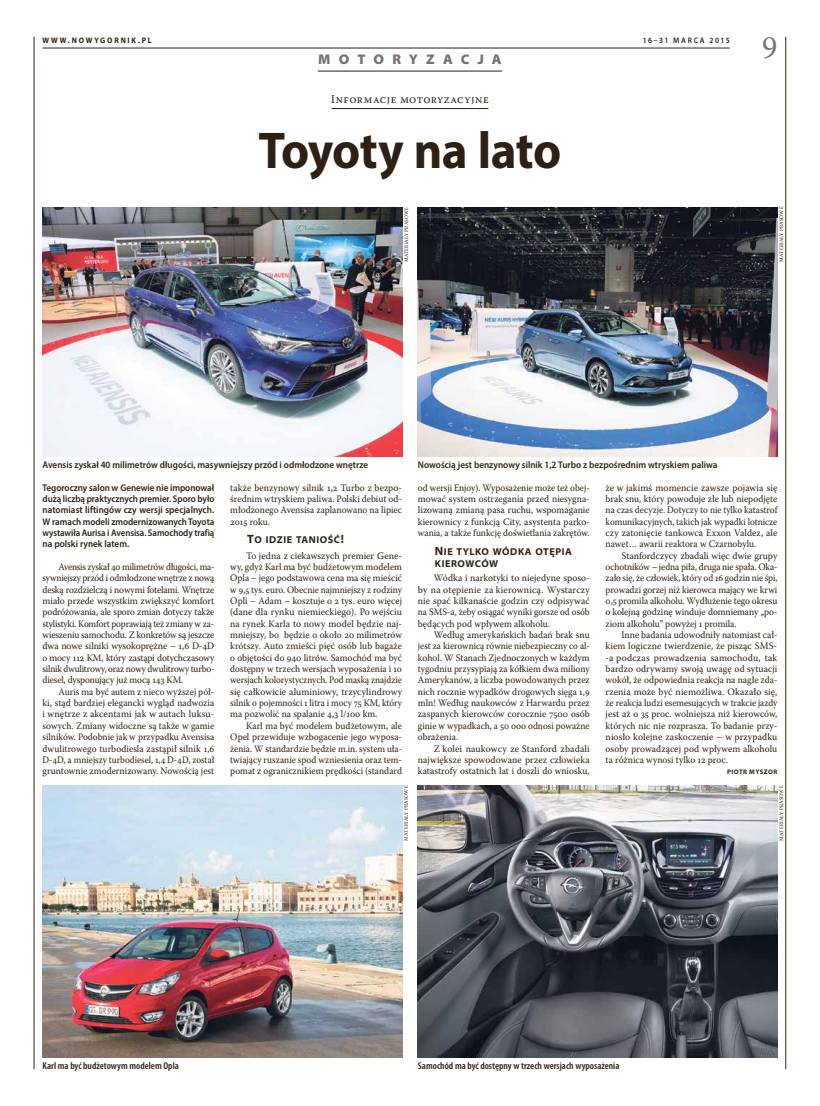
<style>
.page{position:relative;width:820px;height:1106px;background:#fff}
.page>*{position:absolute;margin:0;border:0;box-sizing:border-box;transform-origin:0 0}
.t1{font:700 52px "Myriad Pro";letter-spacing:-.015em;color:#2e2113;scale:.94 1}
.t2{font:32px "Warnock Pro";color:#787370;scale:.94 1}
.t3{font:900 semi-expanded 14px "Myriad Pro";letter-spacing:.615em;color:#787370;scale:.94 1}
.t4{font:12px "Warnock Pro";letter-spacing:.05em;color:#2e2113;scale:.94 1}
.t5{font:10px/12.3px "Myriad Pro Bold Semi Ext SC830";letter-spacing:.06em;color:#2e2113;scale:.94 1}
.t6{font:9.9px/11.3px "Warnock Pro";color:#2e2113;text-align:justify;scale:.94 1}
.t7{font:9.9px/11.3px "Warnock Pro";color:#2e2113;text-align:justify;scale:.96 1}
.t8{font:9.9px/11.3px "Warnock Pro";color:#2e2113;text-align:justify;scale:.92 1}
.t9{font:9.9px/11.3px "Warnock Pro";color:#2e2113;text-align:justify}
.t10{font:600 condensed 9.9px "Myriad Pro";color:#2e2113;scale:1.04 1}
.t11{font:600 9.7px/11.3px "Myriad Pro";color:#2e2113;text-align:justify;scale:.93 1}
.t12{font:600 9.7px "Myriad Pro";color:#2e2113;scale:.94 1}
.t13{font:700 8px "Myriad Pro";letter-spacing:.235em;color:#2e2113;scale:.94 1}
.t14{font:600 8px "Myriad Pro";letter-spacing:.205em;color:#2e2113;scale:.94 1}
.t15{font:700 semi-expanded 6.6px "Myriad Pro";letter-spacing:.07em;color:#2e2113;scale:.94 1}
.t16{font:5.3px "Warnock Pro";letter-spacing:.025em;color:#2e2113;scale:.94 1}
.s1{font-size:12px}
</style>
<div class="page">
<hr style="left:34px;top:37px;width:1px;height:1032px;background:#2e2113">
<hr style="left:785px;top:37px;width:1px;height:1032px;background:#2e2113">
<hr style="left:43px;top:48px;width:686px;height:1px;background:#2e2113">
<hr style="left:318px;top:71px;width:184px;height:1px;background:#2e2113">
<hr style="left:331px;top:108px;width:157px;height:1px;background:#2e2113">
<img style="left:43px;top:785px;width:359px;height:272px">
<img style="left:418px;top:207px;width:359px;height:249px">
<img style="left:43px;top:207px;width:359px;height:249px">
<img style="left:418px;top:785px;width:359px;height:272px">
<p class="t13" style="left:43px;top:35px;width:117px">WWW.NOWYGORNIK.PL</p>
<h3 class="t3" style="left:318px;top:51px;width:196px">MOTORYZACJA</h3>
<p class="t4" style="left:331px;top:92px;width:169px">Informacje motoryzacyjne</p>
<h1 class="t1" style="left:258px;top:117px;width:323px">Toyoty na lato</h1>
<p class="t14" style="left:642px;top:35px;width:94px">16–31 MARCA 2015</p>
<h2 class="t2" style="left:762px;top:28px;width:18px">9</h2>
<p class="t16" style="left:403px;top:262px;width:60px;rotate:-90deg">MATERIAŁY PRASOWE</p>
<p class="t16" style="left:777px;top:262px;width:60px;rotate:-90deg">MATERIAŁY PRASOWE</p>
<p class="t12" style="left:43px;top:458px;width:348px">Avensis zyskał 40 milimetrów długości, masywniejszy przód i odmłodzone wnętrze</p>
<p class="t12" style="left:418px;top:458px;width:320px">Nowością jest benzynowy silnik 1,2 Turbo z bezpośrednim wtryskiem paliwa</p>
<p class="t11" style="left:43px;top:481px;width:186px">Tegoroczny salon w Genewie nie imponował dużą liczbą praktycznych premier. Sporo było natomiast liftingów czy wersji specjalnych.<br>W ramach modeli zmodernizowanych Toyota wystawiła Aurisa i Avensisa. Samochody trafią na polski rynek latem.</p>
<p class="t8" style="left:43px;top:561px;width:188px;text-indent:16px">Avensis zyskał 40 milimetrów długości, ma&shy;sywniejszy przód i odmłodzone wnętrze z nową deską rozdzielczą i nowymi fotelami. Wnętrze miało przede wszystkim zwiększyć komfort podróżowania, ale sporo zmian dotyczy także stylistyki. Komfort poprawiają też zmiany w za&shy;wieszeniu samochodu. Z konkretów są jeszcze dwa nowe silniki wysokoprężne – 1,6 D-4D o mocy 112 KM, który zastąpi dotychczasowy silnik dwulitrowy, oraz nowy dwulitrowy turbo&shy;diesel, dysponujący już mocą 143 KM.</p>
<p class="t6" style="left:43px;top:685px;width:184px;text-indent:16px">Auris ma być autem z nieco wyższej pół&shy;ki, stąd bardziej elegancki wygląd nadwozia i wnętrze z akcentami jak w autach luksu&shy;sowych. Zmiany widoczne są także w gamie silników. Podobnie jak w przypadku Avensisa dwulitrowego turbodiesla zastąpił silnik 1,6<br>D-4D, a mniejszy turbodiesel, 1,4 D-4D, został gruntownie zmodernizowany. Nowością jest</p>
<p class="t7" style="left:230px;top:481px;width:180px">także benzynowy silnik 1,2 Turbo z bezpo&shy;średnim wtryskiem paliwa. Polski debiut od&shy;młodzonego Avensisa zaplanowano na lipiec 2015 roku.</p>
<p class="t5" style="left:247px;top:534px;width:104px"><span class="s1">T</span>O IDZIE TANIOŚĆ<span class="s1">!</span></p>
<p class="t7" style="left:230px;top:549px;width:180px;text-indent:16px">To jedna z ciekawszych premier Gene&shy;wy, gdyż Karl ma być budżetowym modelem Opla – jego podstawowa cena ma się mieścić w 9,5 tys. euro. Obecnie najmniejszy z rodziny Opli – Adam – kosztuje o 2 tys. euro więcej (dane dla rynku niemieckiego). Po wejściu na rynek Karla to nowy model będzie naj&shy;mniejszy, bo będzie o około 20 milimetrów krótszy. Auto zmieści pięć osób lub bagaże o objętości do 940 litrów. Samochód ma być dostępny w trzech wersjach wyposażenia i 10 wersjach kolorystycznych. Pod maską znajdzie się całkowicie aluminiowy, trzycylindrowy silnik o pojemności 1 litra i mocy 75 KM, który ma pozwolić na spalanie 4,3 l/100 km.</p>
<p class="t6" style="left:230px;top:719px;width:184px;text-indent:16px">Karl ma być modelem budżetowym, ale Opel przewiduje wzbogacenie jego wyposa&shy;żenia. W standardzie będzie m.in. system uła&shy;twiający ruszanie spod wzniesienia oraz tem&shy;pomat z ogranicznikiem prędkości (standard</p>
<p class="t8" style="left:418px;top:481px;width:188px">od wersji Enjoy). Wyposażenie może też obej&shy;mować system ostrzegania przed niesygna&shy;lizowaną zmianą pasa ruchu, wspomaganie kierownicy z funkcją City, asystenta parko&shy;wania, a także funkcję doświetlania zakrętów.</p>
<p class="t5" style="left:435px;top:545px;width:147px"><span class="s1">N</span> IE TYLKO WÓDKA OTĘPIA<br>KIEROWCÓW</p>
<p class="t7" style="left:418px;top:572px;width:180px;text-indent:16px">Wódka i narkotyki to niejedyne sposo&shy;by na otępienie za kierownicą. Wystarczy nie spać kilkanaście godzin czy odpisywać na SMS-a, żeby osiągać wyniki gorsze od osób będących pod wpływem alkoholu.</p>
<p class="t6" style="left:418px;top:629px;width:184px;text-indent:16px">Według amerykańskich badań brak snu jest za kierownicą równie niebezpieczny co al&shy;kohol. W Stanach Zjednoczonych w każdym tygodniu przysypiają za kółkiem dwa miliony Amerykanów, a liczba powodowanych przez nich rocznie wypadków drogowych sięga 1,9 mln! Według naukowców z Harwardu przez zaspanych kierowców corocznie 7500 osób ginie w wypadkach, a 50 000 odnosi poważne obrażenia.</p>
<p class="t9" style="left:418px;top:742px;width:173px;text-indent:16px">Z kolei naukowcy ze Stanford zbadali największe spowodowane przez człowieka katastrofy ostatnich lat i doszli do wniosku,</p>
<p class="t9" style="left:605px;top:481px;width:174px">że w jakimś momencie zawsze pojawia się brak snu, który powoduje złe lub niepodjęte na czas decyzje. Dotyczy to nie tylko katastrof komunikacyjnych, takich jak wypadki lotnicze czy zatonięcie tankowca Exxon Valdez, ale nawet… awarii reaktora w Czarnobylu.</p>
<p class="t9" style="left:605px;top:549px;width:173px;text-indent:16px">Stanfordczycy zbadali więc dwie grupy ochotników – jedna piła, druga nie spała. Oka&shy;zało się, że człowiek, który od 16 godzin nie śpi, prowadzi gorzej niż kierowca mający we krwi 0,5 promila alkoholu. Wydłużenie tego okresu o kolejną godzinę winduje domniemany „po&shy;ziom alkoholu” powyżej 1 promila.</p>
<p class="t6" style="left:605px;top:629px;width:184px;text-indent:16px">Inne badania udowodniły natomiast cał&shy;kiem logiczne twierdzenie, że pisząc SMS--a podczas prowadzenia samochodu, tak bardzo odrywamy swoją uwagę od sytuacji wokół, że odpowiednia reakcja na nagłe zda&shy;rzenia może być niemożliwa. Okazało się, że reakcja ludzi esemesujących w trakcie jazdy jest aż o 35 proc. wolniejsza niż kierowców, których nic nie rozprasza. To badanie przy&shy;niosło kolejne zaskoczenie – w przypadku osoby prowadzącej pod wpływem alkoholu ta różnica wynosi tylko 12 proc.</p>
<p class="t15" style="left:727px;top:768px;width:55px">PIOTR MYSZOR</p>
<p class="t16" style="left:403px;top:841px;width:60px;rotate:-90deg">MATERIAŁY PRASOWE</p>
<p class="t16" style="left:777px;top:841px;width:60px;rotate:-90deg">MATERIAŁY PRASOWE</p>
<p class="t10" style="left:43px;top:1060px;width:133px">Karl ma być budżetowym modelem Opla</p>
<p class="t10" style="left:418px;top:1060px;width:195px">Samochód ma być dostępny w trzech wersjach wyposażenia</p>
</div>
